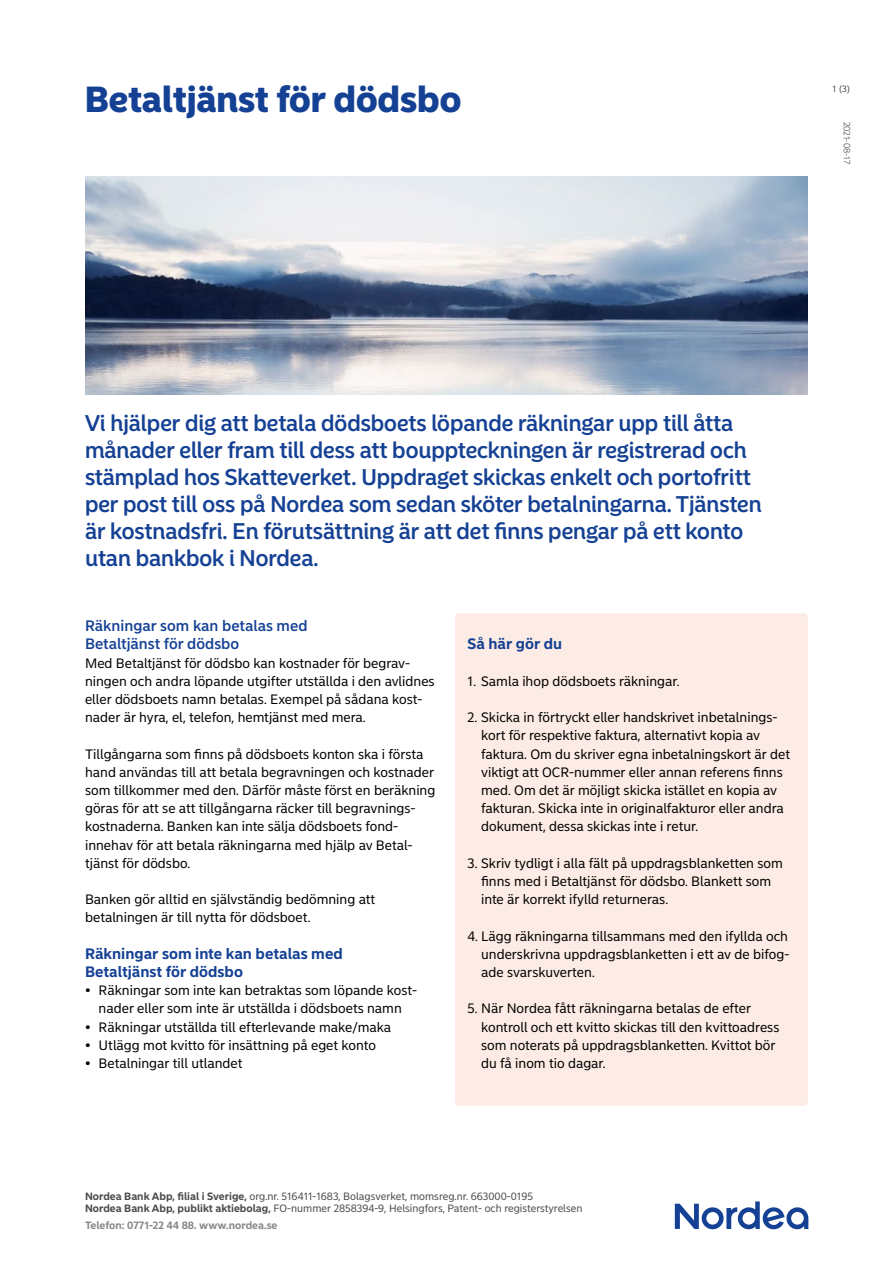
<style>
.page{position:relative;width:893px;height:1263px;background:#fff}
.page>*{position:absolute;margin:0;border:0;box-sizing:border-box;transform-origin:0 0}
.t1{font:900 36px "Nordea Sans Large";color:#154194}
.t2{font:500 22.5px/27px "Nordea Sans Large";color:#154194}
.t3{font:700 15px/18.1px "Nordea Sans Small";color:#154194}
.t4{font:500 15px/18.1px "Nordea Sans Small";color:#154194}
.t5{font:13.5px/18.1px "Nordea Sans Small";color:#000}
.t6{font:10.5px/12.6px "Nordea Sans Small";color:#4a4a49}
.t7{font:700 10.5px "Nordea Sans Small";color:#878787}
.t8{font:300 9px "Nordea Sans Small";color:#4a4a49}
.t9{font:9px "Nordea Sans Small";color:#4a4a49}
.s1{font-weight:700}
</style>
<div class="page">
<div style="left:455px;top:613px;width:353px;height:493px;background:#fdece5;border-radius:4px"></div>
<img style="left:85px;top:176px;width:723px;height:218px">
<svg style="left:675px;top:1201px;width:133px;height:28px"></svg>
<h1 class="t1" style="left:85px;top:77px;width:378px">Betaltjänst för dödsbo</h1>
<p class="t9" style="left:833px;top:83px;width:19px">1 (3)</p>
<p class="t8" style="left:852px;top:122px;width:44px;rotate:90deg">2021-08-17</p>
<p class="t2" style="left:85px;top:410px;width:678px">Vi hjälper dig att betala dödsboets löpande räkningar upp till åtta månader eller fram till dess att bouppteckningen är registrerad och stämplad hos Skatteverket. Uppdraget skickas enkelt och portofritt per post till oss på Nordea som sedan sköter betalningarna. Tjänsten är kostnadsfri. En förutsättning är att det finns pengar på ett konto utan bankbok i Nordea.</p>
<p class="t4" style="left:85px;top:617px;width:224px">Räkningar som kan betalas med<br>Betaltjänst för dödsbo</p>
<p class="t5" style="left:85px;top:654px;width:351px">Med Betaltjänst för dödsbo kan kostnader för begrav&shy;ningen och andra löpande utgifter utställda i den avlidnes eller dödsboets namn betalas. Exempel på sådana kost&shy;nader är hyra, el, telefon, hemtjänst med mera.</p>
<p class="t5" style="left:85px;top:745px;width:352px">Tillgångarna som finns på dödsboets konton ska i första hand användas till att betala begravningen och kostnader som tillkommer med den. Därför måste först en beräkning göras för att se att tillgångarna räcker till begravnings&shy;kostnaderna. Banken kan inte sälja dödsboets fond&shy;innehav för att betala räkningarna med hjälp av Betal&shy;tjänst för dödsbo.</p>
<p class="t5" style="left:85px;top:890px;width:292px">Banken gör alltid en självständig bedömning att betalningen är till nytta för dödsboet.</p>
<p class="t3" style="left:85px;top:944px;width:259px">Räkningar som inte kan betalas med<br>Betaltjänst för dödsbo</p>
<p class="t5" style="left:85px;top:981px;width:333px;text-align:center">• Räkningar som inte kan betraktas som löpande kost&shy;nader eller som inte är utställda i dödsboets namn</p>
<p class="t5" style="left:85px;top:1018px;width:308px">• Räkningar utställda till efterlevande make/maka</p>
<p class="t5" style="left:85px;top:1036px;width:292px">• Utlägg mot kvitto för insättning på eget konto</p>
<p class="t5" style="left:85px;top:1054px;width:159px">• Betalningar till utlandet</p>
<p class="t3" style="left:468px;top:635px;width:96px">Så här gör du</p>
<p class="t5" style="left:468px;top:672px;width:213px">1. Samla ihop dödsboets räkningar.</p>
<p class="t5" style="left:481px;top:708px;width:310px;text-indent:-14px">2. Skicka in förtryckt eller handskrivet inbetalnings&shy;kort för respektive faktura, alternativt kopia av faktura. Om du skriver egna inbetalningskort är det viktigt att OCR-nummer eller annan referens finns med. Om det är möjligt skicka istället en kopia av fakturan. Skicka inte in originalfakturor eller andra dokument, dessa skickas inte i retur.</p>
<p class="t5" style="left:481px;top:854px;width:303px;text-indent:-14px">3. Skriv tydligt i alla fält på uppdragsblanketten som finns med i Betaltjänst för dödsbo. Blankett som inte är korrekt ifylld returneras.</p>
<p class="t5" style="left:481px;top:927px;width:310px;text-align:justify;text-indent:-14px">4. Lägg räkningarna tillsammans med den ifyllda och underskrivna uppdragsblanketten i ett av de bifog&shy;ade svarskuverten.</p>
<p class="t5" style="left:481px;top:1000px;width:300px;text-indent:-14px">5. När Nordea fått räkningarna betalas de efter kontroll och ett kvitto skickas till den kvittoadress som noterats på uppdragsblanketten. Kvittot bör du få inom tio dagar.</p>
<p class="t6" style="left:85px;top:1190px;width:499px"><span class="s1">Nordea Bank Abp, filial i Sverige,</span> org.nr. 516411-1683, Bolagsverket, momsreg.nr. 663000-0195<br><span class="s1">Nordea Bank Abp, publikt aktiebolag,</span> FO-nummer 2858394-9, Helsingfors, Patent- och registerstyrelsen</p>
<p class="t7" style="left:85px;top:1219px;width:194px">Telefon: 0771-22 44 88. www.nordea.se</p>
</div>
